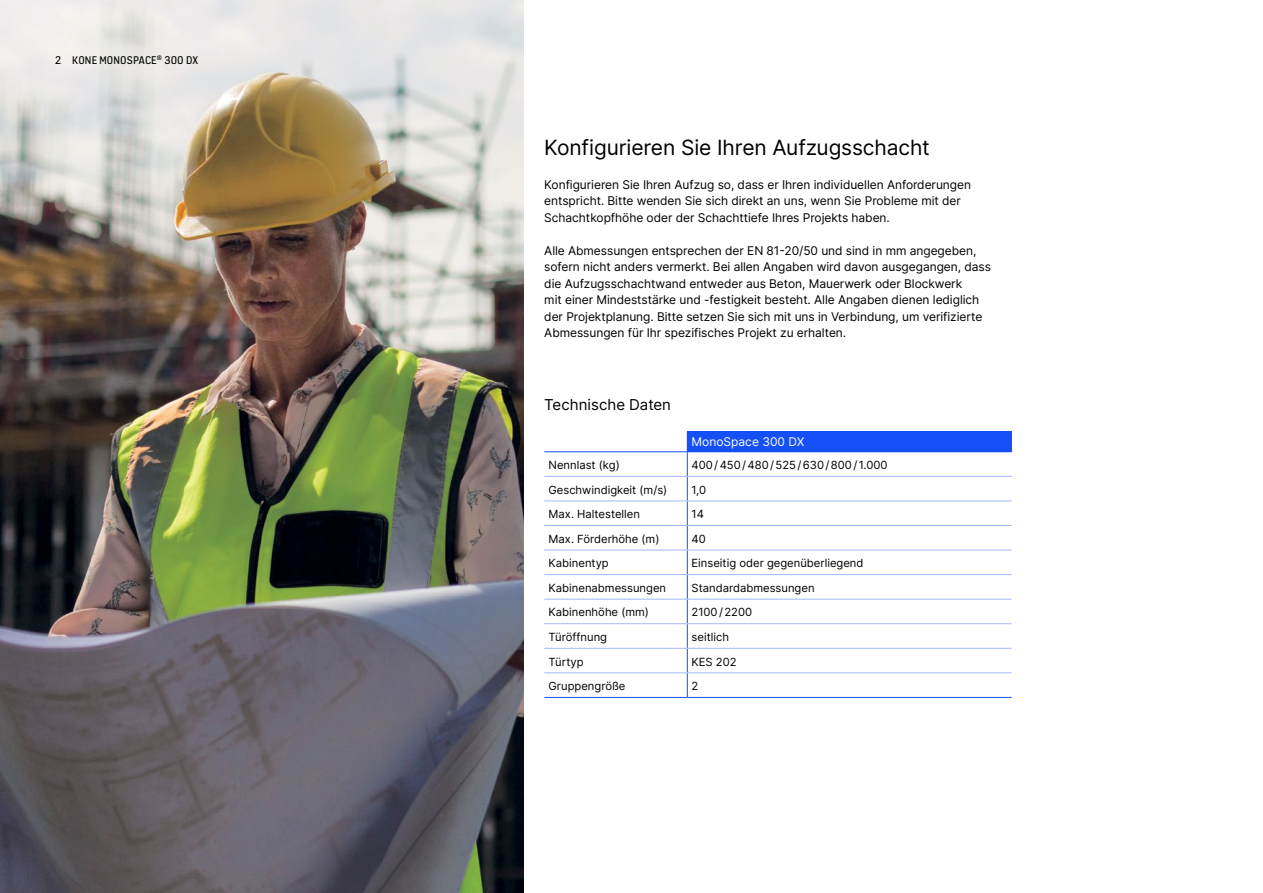
<style>
.page{position:relative;width:1263px;height:893px;background:#fff}
.page>*{position:absolute;margin:0;border:0;box-sizing:border-box;transform-origin:0 0}
.t1{font:21px "Inter";letter-spacing:-.005em;color:#000}
.t2{font:15px "Inter";letter-spacing:.005em;color:#000}
.t3{font:12px/16.5px "Inter";letter-spacing:-.005em;color:#000}
.t4{font:12px "KONE Information";letter-spacing:.01em;color:#000}
.t5{font:12px "Inter";color:#fff}
.t6{font:11.25px "Inter";color:#000}
</style>
<div class="page">
<img style="left:0;top:0;width:523px;height:893px">
<div style="left:687px;top:432px;width:324px;height:20px;background:#1450f5"></div>
<hr style="left:687px;top:697px;width:324px;height:1px;background:#1450f5">
<svg style="left:687px;top:452px;width:1px;height:245px"></svg>
<hr style="left:544px;top:451px;width:143px;height:1px;background:#1450f5">
<hr style="left:544px;top:697px;width:143px;height:1px;background:#1450f5">
<hr style="left:544px;top:476px;width:143px;height:1px;background:#a1b9fb">
<hr style="left:687px;top:476px;width:324px;height:1px;background:#a1b9fb">
<hr style="left:544px;top:500px;width:143px;height:1px;background:#a1b9fb">
<hr style="left:687px;top:500px;width:324px;height:1px;background:#a1b9fb">
<hr style="left:544px;top:525px;width:143px;height:1px;background:#a1b9fb">
<hr style="left:687px;top:525px;width:324px;height:1px;background:#a1b9fb">
<hr style="left:544px;top:550px;width:143px;height:1px;background:#a1b9fb">
<hr style="left:687px;top:550px;width:324px;height:1px;background:#a1b9fb">
<hr style="left:544px;top:574px;width:143px;height:1px;background:#a1b9fb">
<hr style="left:687px;top:574px;width:324px;height:1px;background:#a1b9fb">
<hr style="left:544px;top:599px;width:143px;height:1px;background:#a1b9fb">
<hr style="left:687px;top:599px;width:324px;height:1px;background:#a1b9fb">
<hr style="left:544px;top:623px;width:143px;height:1px;background:#a1b9fb">
<hr style="left:687px;top:623px;width:324px;height:1px;background:#a1b9fb">
<hr style="left:544px;top:648px;width:143px;height:1px;background:#a1b9fb">
<hr style="left:687px;top:648px;width:324px;height:1px;background:#a1b9fb">
<hr style="left:544px;top:672px;width:143px;height:1px;background:#a1b9fb">
<hr style="left:687px;top:672px;width:324px;height:1px;background:#a1b9fb">
<p class="t4" style="left:55px;top:52px;width:144px">2 KONE MONOSPACE<sup>®</sup> 300 dx</p>
<h1 class="t1" style="left:544px;top:132px;width:387px">Konfigurieren Sie Ihren Aufzugsschacht</h1>
<p class="t3" style="left:544px;top:176px;width:428px">Konfigurieren Sie Ihren Aufzug so, dass er Ihren individuellen Anforderungen entspricht. Bitte wenden Sie sich direkt an uns, wenn Sie Probleme mit der<br>Schachtkopfhöhe oder der Schachttiefe Ihres Projekts haben.</p>
<p class="t3" style="left:544px;top:242px;width:448px">Alle Abmessungen entsprechen der EN 81-20/50 und sind in mm angegeben, sofern nicht anders vermerkt. Bei allen Angaben wird davon ausgegangen, dass die Aufzugsschachtwand entweder aus Beton, Mauerwerk oder Blockwerk<br>mit einer Mindeststärke und -festigkeit besteht. Alle Angaben dienen lediglich der Projektplanung. Bitte setzen Sie sich mit uns in Verbindung, um verifizierte Abmessungen für Ihr spezifisches Projekt zu erhalten.</p>
<p class="t2" style="left:544px;top:394px;width:128px">Technische Daten</p>
<p class="t5" style="left:691px;top:433px;width:115px">MonoSpace 300 DX</p>
<p class="t6" style="left:549px;top:457px;width:73px">Nennlast (kg)</p>
<p class="t6" style="left:691px;top:457px;width:197px">400/450/480/525/630/800/ 1.000</p>
<p class="t6" style="left:549px;top:481px;width:120px">Geschwindigkeit (m/s)</p>
<p class="t6" style="left:691px;top:481px;width:16px">1,0</p>
<p class="t6" style="left:549px;top:506px;width:93px">Max. Haltestellen</p>
<p class="t6" style="left:691px;top:506px;width:14px">14</p>
<p class="t6" style="left:549px;top:530px;width:112px">Max. Förderhöhe (m)</p>
<p class="t6" style="left:691px;top:530px;width:16px">40</p>
<p class="t6" style="left:549px;top:555px;width:62px">Kabinentyp</p>
<p class="t6" style="left:691px;top:555px;width:173px">Einseitig oder gegenüberliegend</p>
<p class="t6" style="left:549px;top:580px;width:119px">Kabinenabmessungen</p>
<p class="t6" style="left:691px;top:580px;width:125px">Standardabmessungen</p>
<p class="t6" style="left:549px;top:604px;width:102px">Kabinenhöhe (mm)</p>
<p class="t6" style="left:691px;top:604px;width:62px">2100/2200</p>
<p class="t6" style="left:549px;top:629px;width:60px">Türöffnung</p>
<p class="t6" style="left:692px;top:629px;width:39px">seitlich</p>
<p class="t6" style="left:549px;top:653px;width:36px">Türtyp</p>
<p class="t6" style="left:692px;top:653px;width:47px">KES 202</p>
<p class="t6" style="left:549px;top:678px;width:78px">Gruppengröße</p>
<p class="t6" style="left:692px;top:678px;width:8px">2</p>
</div>
